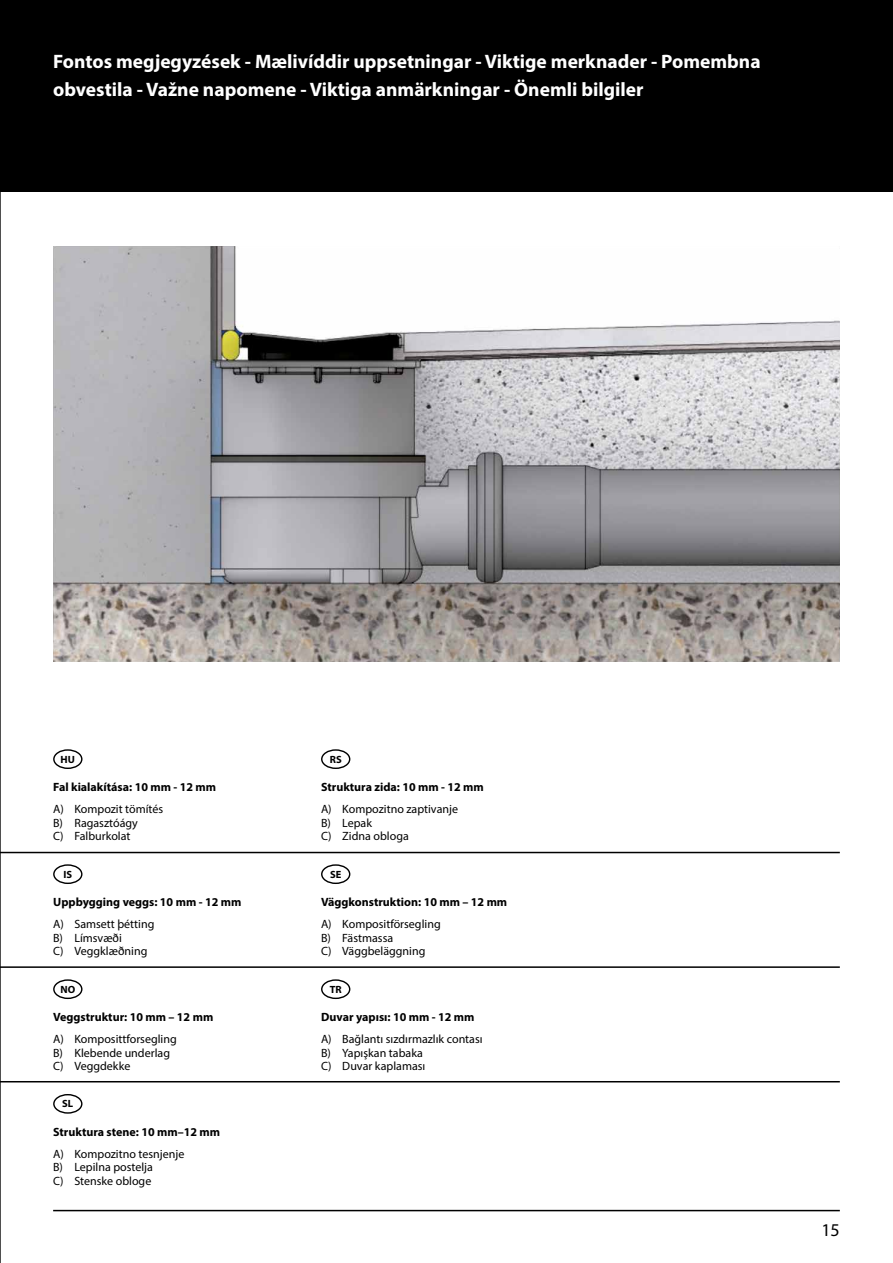
<style>
.page{position:relative;width:893px;height:1263px;background:#fff}
.page>*{position:absolute;margin:0;border:0;box-sizing:border-box;transform-origin:0 0}
.t1{font:700 19.5px/28.5px "Myriad Pro";color:#fff}
.t2{font:18px "Myriad Pro";color:#000}
.t3{font:12px/13.5px "Myriad Pro";color:#000}
.t4{font:700 12px "Myriad Pro";color:#000}
.t5{font:700 10.5px "Myriad Pro";color:#000}
</style>
<div class="page">
<hr style="left:53px;top:1210px;width:787px;height:1px;background:#000">
<div style="left:0;top:0;width:893px;height:191px;background:#000"></div>
<img style="left:53px;top:247px;width:787px;height:414px">
<div style="left:53px;top:749px;width:30px;height:20px;border:1px solid #000;border-radius:50%"></div>
<div style="left:53px;top:864px;width:30px;height:20px;border:1px solid #000;border-radius:50%"></div>
<div style="left:53px;top:979px;width:30px;height:20px;border:1px solid #000;border-radius:50%"></div>
<div style="left:53px;top:1094px;width:30px;height:20px;border:1px solid #000;border-radius:50%"></div>
<div style="left:321px;top:749px;width:29px;height:20px;border:1px solid #000;border-radius:50%"></div>
<div style="left:321px;top:864px;width:29px;height:20px;border:1px solid #000;border-radius:50%"></div>
<div style="left:321px;top:979px;width:29px;height:20px;border:1px solid #000;border-radius:50%"></div>
<hr style="left:0;top:852px;width:840px;height:1px;background:#000">
<hr style="left:0;top:966px;width:840px;height:2px;background:#000">
<hr style="left:0;top:1081px;width:840px;height:1px;background:#000">
<hr style="left:0;top:0;width:1px;height:1263px;background:#000">
<h1 class="t1" style="left:53px;top:46px;width:709px">Fontos megjegyzések - Mælivíddir uppsetningar - Viktige merknader - Pomembna obvestila - Važne napomene - Viktiga anmärkningar - Önemli bilgiler</h1>
<p class="t5" style="left:61px;top:752px;width:16px">HU</p>
<p class="t4" style="left:53px;top:779px;width:165px">Fal kialakítása: 10 mm - 12 mm</p>
<p class="t3" style="left:53px;top:802px;width:112px">A) Kompozit tömítés<br>B) Ragasztóágy<br>C) Falburkolat</p>
<p class="t5" style="left:63px;top:867px;width:10px">IS</p>
<p class="t4" style="left:53px;top:894px;width:190px">Uppbygging veggs: 10 mm - 12 mm</p>
<p class="t3" style="left:53px;top:917px;width:103px">A) Samsett þétting<br>B) Límsvæði<br>C) Veggklæðning</p>
<p class="t5" style="left:60px;top:982px;width:16px">NO</p>
<p class="t4" style="left:53px;top:1009px;width:162px">Veggstruktur: 10 mm – 12 mm</p>
<p class="t3" style="left:53px;top:1032px;width:125px">A) Komposittforsegling<br>B) Klebende underlag<br>C) Veggdekke</p>
<p class="t5" style="left:62px;top:1097px;width:13px">SL</p>
<p class="t4" style="left:53px;top:1124px;width:169px">Struktura stene: 10 mm–12 mm</p>
<p class="t3" style="left:53px;top:1147px;width:133px">A) Kompozitno tesnjenje<br>B) Lepilna postelja<br>C) Stenske obloge</p>
<p class="t5" style="left:330px;top:752px;width:13px">RS</p>
<p class="t4" style="left:321px;top:779px;width:164px">Struktura zida: 10 mm - 12 mm</p>
<p class="t3" style="left:321px;top:802px;width:139px">A) Kompozitno zaptivanje<br>B) Lepak<br>C) Zidna obloga</p>
<p class="t5" style="left:330px;top:867px;width:13px">SE</p>
<p class="t4" style="left:321px;top:894px;width:188px">Väggkonstruktion: 10 mm – 12 mm</p>
<p class="t3" style="left:321px;top:917px;width:121px">A) Kompositförsegling<br>B) Fästmassa<br>C) Väggbeläggning</p>
<p class="t5" style="left:330px;top:982px;width:13px">TR</p>
<p class="t4" style="left:321px;top:1009px;width:155px">Duvar yapısı: 10 mm - 12 mm</p>
<p class="t3" style="left:321px;top:1032px;width:163px">A) Bağlantı sızdırmazlık contası<br>B) Yapışkan tabaka<br>C) Duvar kaplaması</p>
<h2 class="t2" style="left:821px;top:1219px;width:20px">15</h2>
</div>
